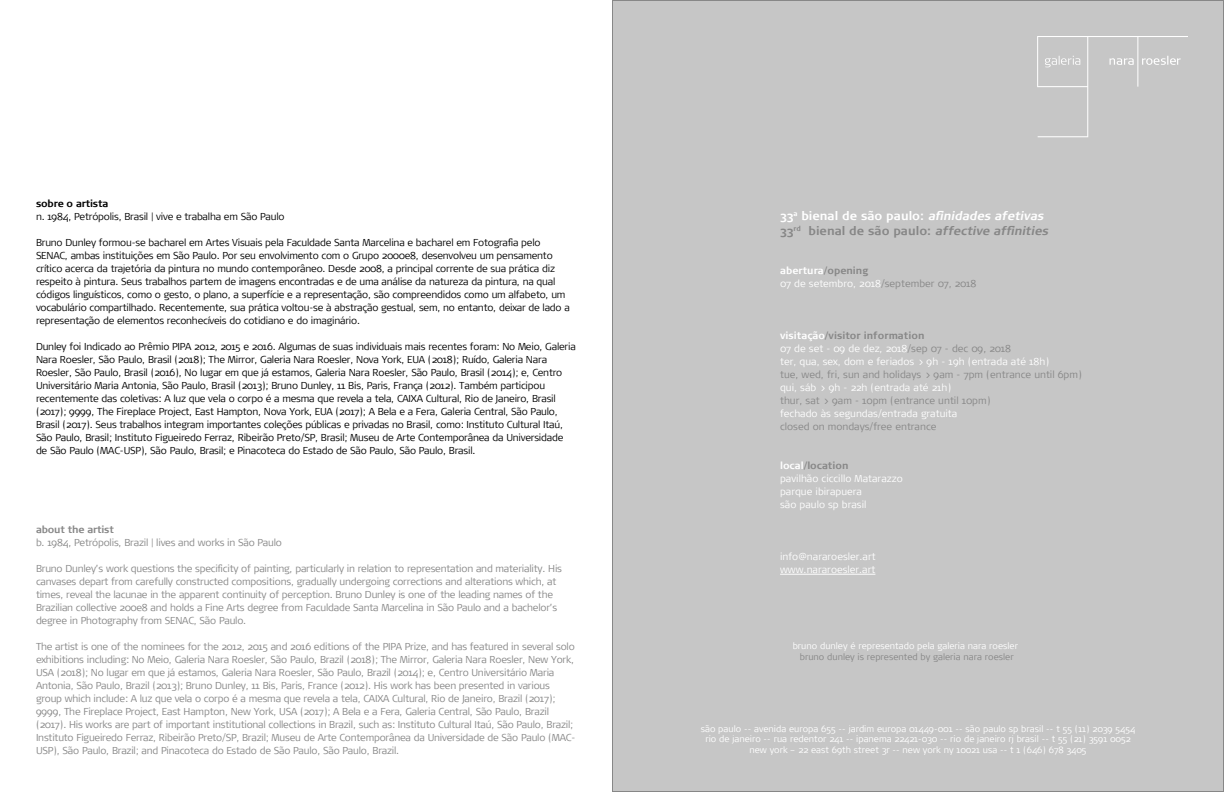
<style>
.page{position:relative;width:1224px;height:792px;background:#fff}
.page>*{position:absolute;margin:0;border:0;box-sizing:border-box;transform-origin:0 0}
.t1{font:700 12px/15px "Signa";color:#fff}
.t2{font:300 10px/13px "Signa";letter-spacing:-.02em;color:#000}
.t3{font:300 10px/13px "Signa";letter-spacing:-.02em;color:#878787}
.t4{font:300 10px/13px "Signa";color:#fff}
.t5{font:300 10px "Signa";color:#878787}
.t6{font:700 10px "Signa";letter-spacing:-.02em;color:#878787}
.t7{font:700 10px "Signa";letter-spacing:-.02em;color:#000}
.t8{font:300 9px/10.8px "Signa";color:#fff;text-align:center}
.t9{font:300 9px "Signa";color:#878787}
.s1{font-style:italic}
.s2{color:#878787}
.s3{font-style:italic;color:#878787}
.s4{font-weight:700}
.s5{font-weight:700;color:#878787}
</style>
<div class="page">
<div style="left:612px;top:1px;width:611px;height:791px;background:#c6c6c6"></div>
<svg style="left:1037px;top:36px;width:151px;height:101px"></svg>
<hr style="left:780px;top:574px;width:95px;height:1px;background:#fff">
<p class="t7" style="left:36px;top:199px;width:74px">sobre o artista</p>
<p class="t2" style="left:36px;top:211px;width:250px">n. 1984, Petrópolis, Brasil | vive e trabalha em São Paulo</p>
<p class="t2" style="left:36px;top:237px;width:535px">Bruno Dunley formou-se bacharel em Artes Visuais pela Faculdade Santa Marcelina e bacharel em Fotografia pelo SENAC, ambas instituições em São Paulo. Por seu envolvimento com o Grupo 2000e8, desenvolveu um pensamento crítico acerca da trajetória da pintura no mundo contemporâneo. Desde 2008, a principal corrente de sua prática diz respeito à pintura. Seus trabalhos partem de imagens encontradas e de uma análise da natureza da pintura, na qual códigos linguísticos, como o gesto, o plano, a superfície e a representação, são compreendidos como um alfabeto, um vocabulário compartilhado. Recentemente, sua prática voltou-se à abstração gestual, sem, no entanto, deixar de lado a representação de elementos reconhecíveis do cotidiano e do imaginário.</p>
<p class="t2" style="left:36px;top:341px;width:541px">Dunley foi Indicado ao Prêmio PIPA 2012, 2015 e 2016. Algumas de suas individuais mais recentes foram: No Meio, Galeria Nara Roesler, São Paulo, Brasil (2018); The Mirror, Galeria Nara Roesler, Nova York, EUA (2018); Ruído, Galeria Nara Roesler, São Paulo, Brasil (2016), No lugar em que já estamos, Galeria Nara Roesler, São Paulo, Brasil (2014); e, Centro Universitário Maria Antonia, São Paulo, Brasil (2013); Bruno Dunley, 11 Bis, Paris, França (2012). Também participou recentemente das coletivas: A luz que vela o corpo é a mesma que revela a tela, CAIXA Cultural, Rio de Janeiro, Brasil (2017); 9999, The Fireplace Project, East Hampton, Nova York, EUA (2017); A Bela e a Fera, Galeria Central, São Paulo, Brasil (2017). Seus trabalhos integram importantes coleções públicas e privadas no Brasil, como: Instituto Cultural Itaú, São Paulo, Brasil; Instituto Figueiredo Ferraz, Ribeirão Preto/SP, Brasil; Museu de Arte Contemporânea da Universidade de São Paulo (MAC-USP), São Paulo, Brasil; e Pinacoteca do Estado de São Paulo, São Paulo, Brasil.</p>
<p class="t6" style="left:36px;top:525px;width:79px">about the artist</p>
<p class="t3" style="left:36px;top:537px;width:248px">b. 1984, Petrópolis, Brazil | lives and works in São Paulo</p>
<p class="t3" style="left:36px;top:563px;width:528px">Bruno Dunley’s work questions the specificity of painting, particularly in relation to representation and materiality. His canvases depart from carefully constructed compositions, gradually undergoing corrections and alterations which, at times, reveal the lacunae in the apparent continuity of perception. Bruno Dunley is one of the leading names of the Brazilian collective 200e8 and holds a Fine Arts degree from Faculdade Santa Marcelina in São Paulo and a bachelor’s degree in Photography from SENAC, São Paulo.</p>
<p class="t3" style="left:36px;top:641px;width:541px">The artist is one of the nominees for the 2012, 2015 and 2016 editions of the PIPA Prize, and has featured in several solo exhibitions including: No Meio, Galeria Nara Roesler, São Paulo, Brazil (2018); The Mirror, Galeria Nara Roesler, New York, USA (2018); No lugar em que já estamos, Galeria Nara Roesler, São Paulo, Brazil (2014); e, Centro Universitário Maria Antonia, São Paulo, Brazil (2013); Bruno Dunley, 11 Bis, Paris, France (2012). His work has been presented in various group which include: A luz que vela o corpo é a mesma que revela a tela, CAIXA Cultural, Rio de Janeiro, Brazil (2017); 9999, The Fireplace Project, East Hampton, New York, USA (2017); A Bela e a Fera, Galeria Central, São Paulo, Brazil (2017). His works are part of important institutional collections in Brazil, such as: Instituto Cultural Itaú, São Paulo, Brazil; Instituto Figueiredo Ferraz, Ribeirão Preto/SP, Brazil; Museu de Arte Contemporânea da Universidade de São Paulo (MAC-USP), São Paulo, Brazil; and Pinacoteca do Estado de São Paulo, São Paulo, Brazil.</p>
<p class="t1" style="left:780px;top:209px;width:272px">33<sup>a</sup> bienal de são paulo: <span class="s1">afinidades afetivas<br></span><span class="s2">33</span><sup>rd</sup> <span class="s2">bienal de são paulo:</span> <span class="s3">affective affinities</span></p>
<p class="t4" style="left:780px;top:265px;width:198px"><span class="s4">abertura</span><span class="s5">/opening<br></span>07 de setembro, 2018<span class="s2">/september 07, 2018</span></p>
<p class="t4" style="left:780px;top:330px;width:271px"><span class="s4">visitação</span><span class="s5">/visitor information<br></span>07 de set - 09 de dez, 2018<span class="s2">/sep 07 - dec 09, 2018<br></span>ter, qua, sex, dom e feriados &gt; 9h - 19h (entrada até 18h)</p>
<p class="t5" style="left:780px;top:370px;width:303px">tue, wed, fri, sun and holidays &gt; 9am - 7pm (entrance until 6pm)</p>
<p class="t4" style="left:780px;top:382px;width:173px">qui, sáb &gt; 9h - 22h (entrada até 21h)</p>
<p class="t5" style="left:780px;top:396px;width:212px">thur, sat &gt; 9am - 10pm (entrance until 10pm)</p>
<p class="t4" style="left:780px;top:408px;width:179px">fechado às segundas/entrada gratuita</p>
<p class="t5" style="left:780px;top:422px;width:158px">closed on mondays/free entrance</p>
<p class="t4" style="left:780px;top:460px;width:124px"><span class="s4">local</span><span class="s5">/location<br></span>pavilhão ciccillo Matarazzo parque ibirapuera<br>são paulo sp brasil</p>
<p class="t4" style="left:780px;top:551px;width:97px">info@nararoesler.art www.nararoesler.art</p>
<p class="t8" style="left:793px;top:641px;width:227px">bruno dunley é representado pela galeria nara roesler</p>
<p class="t9" style="left:800px;top:653px;width:215px">bruno dunley is represented by galeria nara roesler</p>
<p class="t8" style="left:701px;top:724px;width:436px">são paulo -- avenida europa 655 -- jardim europa 01449-001 -- são paulo sp brasil -- t 55 (11) 2039 5454 rio de janeiro -- rua redentor 241 -- ipanema 22421-030 -- rio de janeiro rj brasil -- t 55 (21) 3591 0052 new york – 22 east 69th street 3r -- new york ny 10021 usa -- t 1 (646) 678 3405</p>
</div>
